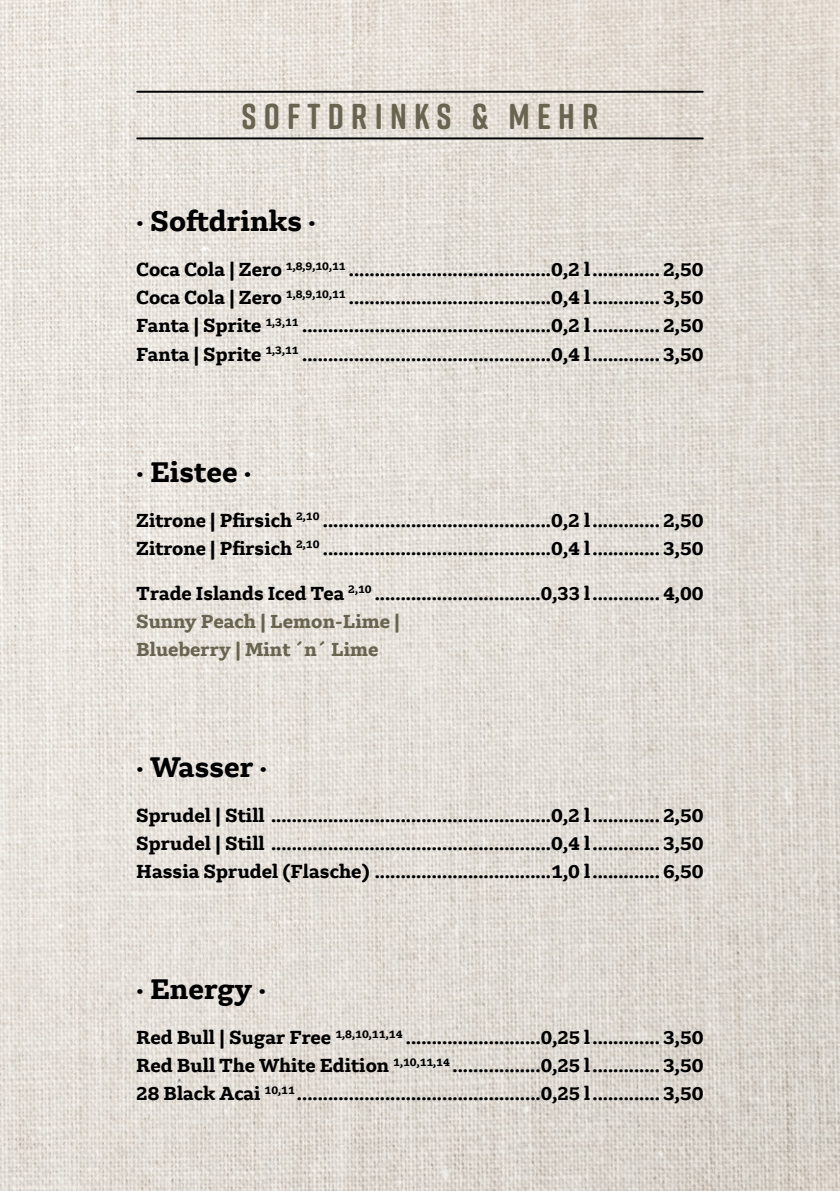
<style>
.page{position:relative;width:840px;height:1191px;background:#fff}
.page>*{position:absolute;margin:0;border:0;box-sizing:border-box;transform-origin:0 0}
.t1{font:700 36px "Rift Soft";letter-spacing:.2em;color:#686450}
.t2{font:700 30px "Gelo";color:#000}
.t3{font:700 20px/28px "Gelo";color:#000;text-align:justify}
.s1{color:#686450}
</style>
<div class="page">
<img style="left:0;top:0;width:839px;height:1191px">
<hr style="left:137px;top:91px;width:565px;height:2px;background:#000">
<hr style="left:137px;top:137px;width:565px;height:2px;background:#000">
<h1 class="t1" style="left:241px;top:91px;width:358px">SOFTDRINKS &amp; MEHR</h1>
<h2 class="t2" style="left:136px;top:203px;width:181px">· Softdrinks ·</h2>
<p class="t3" style="left:136px;top:255px;width:568px">Coca Cola | Zero <sup>1,8,9,10,11</sup> .......................................0,2 l............. 2,50<br>Coca Cola | Zero <sup>1,8,9,10,11</sup> .......................................0,4 l............. 3,50<br>Fanta | Sprite <sup>1,3,11</sup> ................................................0,2 l............. 2,50<br>Fanta | Sprite <sup>1,3,11</sup> ................................................0,4 l............. 3,50</p>
<h2 class="t2" style="left:136px;top:453px;width:117px">· Eistee ·</h2>
<p class="t3" style="left:136px;top:505px;width:568px">Zitrone | Pfirsich <sup>2,10</sup> ............................................0,2 l............. 2,50<br>Zitrone | Pfirsich <sup>2,10</sup> ............................................0,4 l............. 3,50</p>
<p class="t3" style="left:136px;top:578px;width:568px;text-align:left">Trade Islands Iced Tea <sup>2,10</sup> ................................0,33 l............. 4,00<br><span class="s1">Sunny Peach | Lemon-Lime |<br>Blueberry | Mint ´n´ Lime</span></p>
<h2 class="t2" style="left:136px;top:748px;width:132px">· Wasser ·</h2>
<p class="t3" style="left:136px;top:801px;width:568px">Sprudel | Still ......................................................0,2 l............. 2,50<br>Sprudel | Still ......................................................0,4 l............. 3,50<br>Hassia Sprudel (Flasche) ..................................1,0 l............. 6,50</p>
<h2 class="t2" style="left:136px;top:970px;width:131px">· Energy ·</h2>
<p class="t3" style="left:136px;top:1023px;width:568px">Red Bull | Sugar Free <sup>1,8,10,11,14</sup> ..........................0,25 l............. 3,50<br>Red Bull The White Edition <sup>1,10,11,14</sup> .................0,25 l............. 3,50<br>28 Black Acai <sup>10,11</sup> ...............................................0,25 l............. 3,50</p>
</div>
